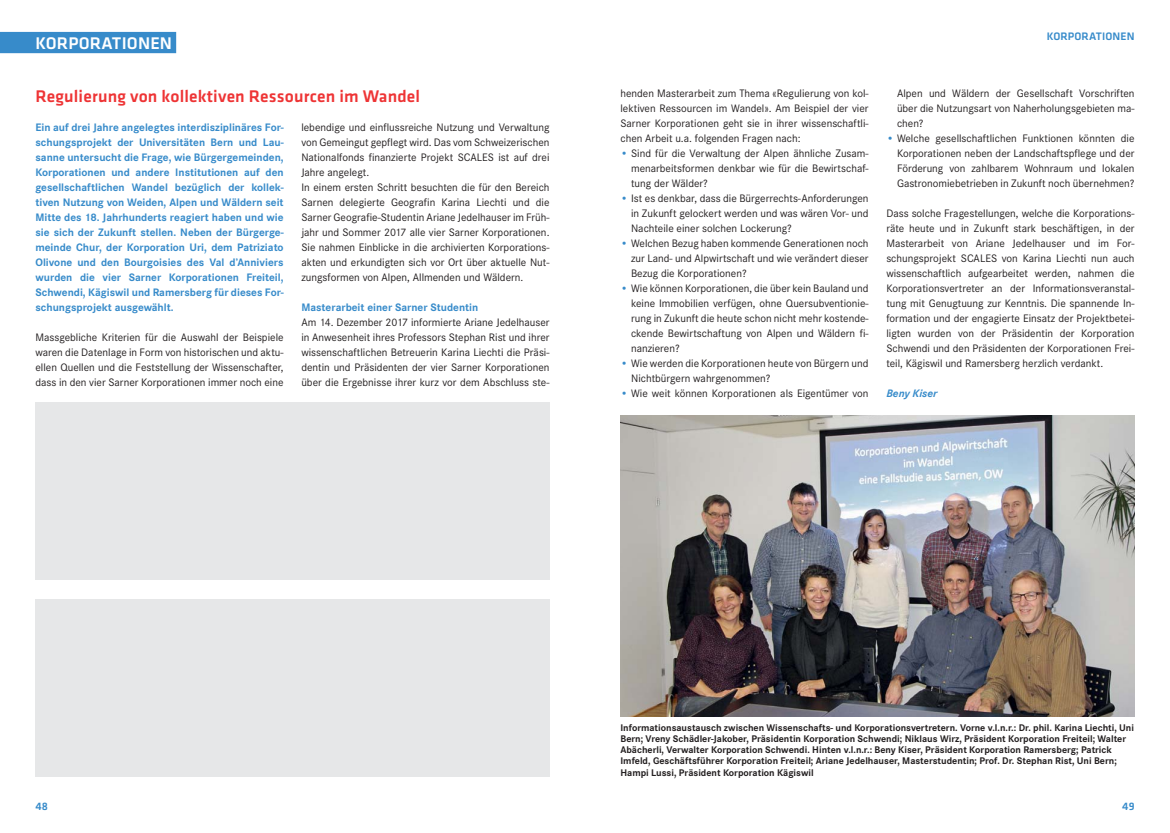
<style>
.page{position:relative;width:1170px;height:833px;background:#fff}
.page>*{position:absolute;margin:0;border:0;box-sizing:border-box;transform-origin:0 0}
.t1{font:500 17.5px "Klavika";letter-spacing:.01em;color:#ee3435}
.t2{font:500 17.5px "Klavika";letter-spacing:.01em;color:#fff}
.t3{font:11.25px/15px "Corporate S";color:#231f20;text-align:justify}
.t4{font:700 11.25px/15px "Corporate S";color:#378bca;text-align:justify}
.t5{font:500 11.25px "Klavika";letter-spacing:.01em;color:#378bca}
.t6{font:italic 700 11.25px "Corporate S";color:#378bca}
.t7{font:700 10px/11.2px "Corporate S";color:#231f20}
.s1{color:#378bca}
</style>
<div class="page">
<div style="left:0;top:32px;width:176px;height:21px;background:#378bca"></div>
<img style="left:620px;top:416px;width:514px;height:300px">
<div style="left:35px;top:402px;width:514px;height:177px;background:#e6e7e8"></div>
<div style="left:35px;top:599px;width:514px;height:177px;background:#e6e7e8"></div>
<h1 class="t2" style="left:35px;top:36px;width:138px">KORPORATIONEN</h1>
<h1 class="t1" style="left:35px;top:89px;width:386px">Regulierung von kollektiven Ressourcen im Wandel</h1>
<p class="t4" style="left:35px;top:121px;width:250px">Ein auf drei Jahre angelegtes interdisziplinäres For&shy;schungsprojekt der Universitäten Bern und Lau&shy;sanne untersucht die Frage, wie Bürgergemeinden, Korporationen und andere Institutionen auf den gesellschaftlichen Wandel bezüglich der kollek&shy;tiven Nutzung von Weiden, Alpen und Wäldern seit Mitte des 18. Jahrhunderts reagiert haben und wie sie sich der Zukunft stellen. Neben der Bürgerge&shy;meinde Chur, der Korporation Uri, dem Patriziato Olivone und den Bourgoisies des Val d’Anniviers wurden die vier Sarner Korporationen Freiteil, Schwendi, Kägiswil und Ramersberg für dieses For&shy;schungsprojekt ausgewählt.</p>
<p class="t3" style="left:35px;top:331px;width:250px">Massgebliche Kriterien für die Auswahl der Beispiele waren die Datenlage in Form von historischen und aktu&shy;ellen Quellen und die Feststellung der Wissenschafter, dass in den vier Sarner Korporationen immer noch eine</p>
<p class="t3" style="left:301px;top:121px;width:250px;text-align:left">lebendige und einflussreiche Nutzung und Verwaltung von Gemeingut gepflegt wird. Das vom Schweizerischen Nationalfonds finanzierte Projekt SCALES ist auf drei Jahre angelegt.<br>In einem ersten Schritt besuchten die für den Bereich Sarnen delegierte Geografin Karina Liechti und die Sarner Geografie-Studentin Ariane Jedelhauser im Früh&shy;jahr und Sommer 2017 alle vier Sarner Korporationen.<br>Sie nahmen Einblicke in die archivierten Korporations&shy;akten und erkundigten sich vor Ort über aktuelle Nut&shy;zungsformen von Alpen, Allmenden und Wäldern.</p>
<p class="t4" style="left:301px;top:301px;width:178px">Masterarbeit einer Sarner Studentin</p>
<p class="t3" style="left:301px;top:316px;width:250px">Am 14. Dezember 2017 informierte Ariane Jedelhauser in Anwesenheit ihres Professors Stephan Rist und ihrer wissenschaftlichen Betreuerin Karina Liechti die Präsi&shy;dentin und Präsidenten der vier Sarner Korporationen über die Ergebnisse ihrer kurz vor dem Abschluss ste-</p>
<p class="t5" style="left:1046px;top:32px;width:89px">KORPORATIONEN</p>
<p class="t3" style="left:620px;top:87px;width:250px">henden Masterarbeit zum Thema «Regulierung von kol&shy;lektiven Ressourcen im Wandel». Am Beispiel der vier Sarner Korporationen geht sie in ihrer wissenschaftli&shy;chen Arbeit u.a. folgenden Fragen nach:</p>
<p class="t3" style="left:631px;top:147px;width:239px;text-indent:-11px"><span class="s1">•</span> Sind für die Verwaltung der Alpen ähnliche Zusam&shy;menarbeitsformen denkbar wie für die Bewirtschaf&shy;tung der Wälder?</p>
<p class="t3" style="left:631px;top:192px;width:239px;text-indent:-11px"><span class="s1">•</span> Ist es denkbar, dass die Bürgerrechts-Anforderungen in Zukunft gelockert werden und was wären Vor- und Nachteile einer solchen Lockerung?</p>
<p class="t3" style="left:631px;top:237px;width:239px;text-indent:-11px"><span class="s1">•</span> Welchen Bezug haben kommende Generationen noch zur Land- und Alpwirtschaft und wie verändert dieser Bezug die Korporationen?</p>
<p class="t3" style="left:631px;top:282px;width:239px;text-indent:-11px"><span class="s1">•</span> Wie können Korporationen, die über kein Bauland und keine Immobilien verfügen, ohne Quersubventionie&shy;rung in Zukunft die heute schon nicht mehr kostende&shy;ckende Bewirtschaftung von Alpen und Wäldern fi&shy;nanzieren?</p>
<p class="t3" style="left:631px;top:357px;width:239px;text-indent:-11px"><span class="s1">•</span> Wie werden die Korporationen heute von Bürgern und<br>Nichtbürgern wahrgenommen?</p>
<p class="t3" style="left:620px;top:387px;width:250px"><span class="s1">•</span> Wie weit können Korporationen als Eigentümer von</p>
<p class="t3" style="left:896px;top:87px;width:239px">Alpen und Wäldern der Gesellschaft Vorschriften über die Nutzungsart von Naherholungsgebieten ma&shy;chen?</p>
<p class="t3" style="left:896px;top:132px;width:239px;text-indent:-11px"><span class="s1">•</span> Welche gesellschaftlichen Funktionen könnten die Korporationen neben der Landschaftspflege und der Förderung von zahlbarem Wohnraum und lokalen Gastronomiebetrieben in Zukunft noch übernehmen?</p>
<p class="t3" style="left:886px;top:207px;width:250px">Dass solche Fragestellungen, welche die Korporations&shy;räte heute und in Zukunft stark beschäftigen, in der Masterarbeit von Ariane Jedelhauser und im For&shy;schungsprojekt SCALES von Karina Liechti nun auch wissenschaftlich aufgearbeitet werden, nahmen die Korporationsvertreter an der Informationsveranstal&shy;tung mit Genugtuung zur Kenntnis. Die spannende In&shy;formation und der engagierte Einsatz der Projektbetei&shy;ligten wurden von der Präsidentin der Korporation Schwendi und den Präsidenten der Korporationen Frei&shy;teil, Kägiswil und Ramersberg herzlich verdankt.</p>
<p class="t6" style="left:886px;top:387px;width:53px">Beny Kiser</p>
<p class="t5" style="left:35px;top:801px;width:14px">48</p>
<p class="t7" style="left:620px;top:722px;width:515px">Informationsaustausch zwischen Wissenschafts- und Korporationsvertretern. Vorne v.l.n.r.: Dr. phil. Karina Liechti, Uni Bern; Vreny Schädler-Jakober, Präsidentin Korporation Schwendi; Niklaus Wirz, Präsident Korporation Freiteil; Walter Abächerli, Verwalter Korporation Schwendi. Hinten v.l.n.r.: Beny Kiser, Präsident Korporation Ramersberg; Patrick Imfeld, Geschäftsführer Korporation Freiteil; Ariane Jedelhauser, Masterstudentin; Prof. Dr. Stephan Rist, Uni Bern; Hampi Lussi, Präsident Korporation Kägiswil</p>
<p class="t5" style="left:1122px;top:801px;width:14px">49</p>
</div>
